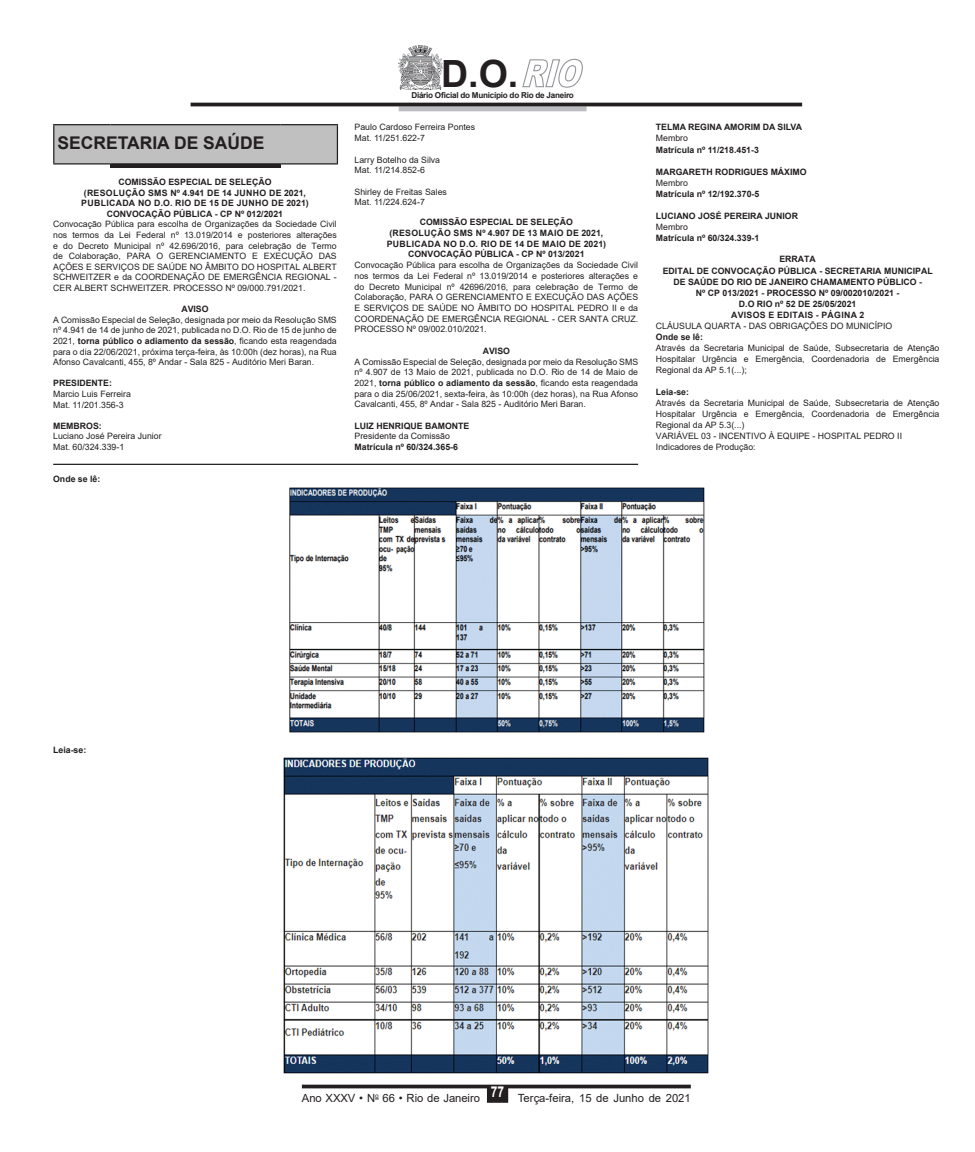
<style>
.page{position:relative;width:975px;height:1152px;background:#fff}
.page>*{position:absolute;margin:0;border:0;box-sizing:border-box;transform-origin:0 0}
.t1{font:700 37.5px "Arial";color:#231f20}
.t2{font:700 17.5px "Arial";color:#231f20}
.t3{font:700 15px "Arial";color:#fff;scale:.8 1}
.t4{font:11.25px "Arial";color:#231f20}
.t5{font:8.75px/10.8px "Arial";color:#231f20}
.t6{font:700 8.75px/11px "Arial";color:#231f20;text-align:center}
.t7{font:700 8.12px "Arial";letter-spacing:-.03em;color:#231f20}
.s1{font-weight:900;font-style:italic;color:#939598}
.s2{font-weight:700}
</style>
<div class="page">
<div style="left:398px;top:106px;width:188px;height:5px;background:#bcbdc0"></div>
<hr style="left:190px;top:103px;width:612px;height:3px;background:#231f20">
<img style="left:398px;top:45px;width:44px;height:44px">
<svg style="left:302px;top:1084px;width:388px;height:4px;background:#474445"></svg>
<div style="left:487px;top:1087px;width:20px;height:15px;background:#231f20"></div>
<div style="left:487px;top:1086px;width:21px;height:16px;border:1px solid #231f20"></div>
<hr style="left:110px;top:164px;width:171px;height:4px;background:#231f20">
<hr style="left:53px;top:124px;width:57px;height:1px;background:#231f20">
<hr style="left:110px;top:124px;width:171px;height:1px;background:#231f20">
<hr style="left:281px;top:124px;width:57px;height:1px;background:#231f20">
<div style="left:53px;top:125px;width:285px;height:38px;background:#c0c0c0"></div>
<hr style="left:53px;top:163px;width:57px;height:1px;background:#231f20">
<hr style="left:110px;top:163px;width:171px;height:1px;background:#231f20">
<hr style="left:281px;top:163px;width:57px;height:1px;background:#231f20">
<hr style="left:53px;top:464px;width:585px;height:1px;background:#231f20">
<img style="left:289px;top:487px;width:415px;height:246px">
<img style="left:284px;top:757px;width:425px;height:317px">
<h1 class="t1" style="left:441px;top:48px;width:153px">D.O.<span class="s1">RIO</span></h1>
<h2 class="t2" style="left:57px;top:130px;width:209px">SECRETARIA DE SAÚDE</h2>
<p class="t6" style="left:81px;top:177px;width:229px;line-height:10.6px">COMISSÃO ESPECIAL DE SELEÇÃO<br>(RESOLUÇÃO SMS Nº 4.941 DE 14 JUNHO DE 2021, PUBLICADA NO D.O. RIO DE 15 DE JUNHO DE 2021)<br>CONVOCAÇÃO PÚBLICA - CP Nº 012/2021</p>
<p class="t5" style="left:53px;top:219px;width:285px;text-align:justify">Convocação Pública para escolha de Organizações da Sociedade Civil nos termos da Lei Federal nº 13.019/2014 e posteriores alterações e do Decreto Municipal nº 42.696/2016, para celebração de Termo de Colaboração, PARA O GERENCIAMENTO E EXECUÇÃO DAS AÇÕES E SERVIÇOS DE SAÚDE NO ÂMBITO DO HOSPITAL ALBERT SCHWEITZER e da COORDENAÇÃO DE EMERGÊNCIA REGIONAL - CER ALBERT SCHWEITZER. PROCESSO Nº 09/000.791/2021.</p>
<p class="t6" style="left:181px;top:304px;width:29px">AVISO</p>
<p class="t5" style="left:53px;top:314px;width:285px;text-align:justify">A Comissão Especial de Seleção, designada por meio da Resolução SMS nº 4.941 de 14 de junho de 2021, publicada no D.O. Rio de 15 de junho de 2021, <span class="s2">torna público o adiamento da sessão</span>, ficando esta reagendada para o dia 22/06/2021, próxima terça-feira, às 10:00h (dez horas), na Rua Afonso Cavalcanti, 455, 8º Andar - Sala 825 - Auditório Meri Baran.</p>
<p class="t6" style="left:53px;top:378px;width:60px">PRESIDENTE:</p>
<p class="t5" style="left:53px;top:388px;width:79px">Marcio Luis Ferreira<br>Mat. 11/201.356-3</p>
<p class="t6" style="left:53px;top:420px;width:50px">MEMBROS:</p>
<p class="t5" style="left:53px;top:431px;width:110px">Luciano José Pereira Junior<br>Mat. 60/324.339-1</p>
<p class="t6" style="left:53px;top:474px;width:49px">Onde se lê:</p>
<p class="t7" style="left:411px;top:89px;width:164px">Diário Oficial do Município do Rio de Janeiro</p>
<p class="t5" style="left:354px;top:122px;width:122px">Paulo Cardoso Ferreira Pontes<br>Mat. 11/251.622-7</p>
<p class="t5" style="left:354px;top:154px;width:87px">Larry Botelho da Silva<br>Mat. 11/214.852-6</p>
<p class="t5" style="left:354px;top:186px;width:94px">Shirley de Freitas Sales<br>Mat. 11/224.624-7</p>
<p class="t6" style="left:386px;top:217px;width:221px">COMISSÃO ESPECIAL DE SELEÇÃO<br>(RESOLUÇÃO SMS Nº 4.907 DE 13 MAIO DE 2021, PUBLICADA NO D.O. RIO DE 14 DE MAIO DE 2021)<br>CONVOCAÇÃO PÚBLICA - CP Nº 013/2021</p>
<p class="t5" style="left:354px;top:260px;width:285px;text-align:justify">Convocação Pública para escolha de Organizações da Sociedade Civil nos termos da Lei Federal nº 13.019/2014 e posteriores alterações e do Decreto Municipal nº 42696/2016, para celebração de Termo de Colaboração, PARA O GERENCIAMENTO E EXECUÇÃO DAS AÇÕES E SERVIÇOS DE SAÚDE NO ÂMBITO DO HOSPITAL PEDRO II e da COORDENAÇÃO DE EMERGÊNCIA REGIONAL - CER SANTA CRUZ.<br>PROCESSO Nº 09/002.010/2021.</p>
<p class="t6" style="left:482px;top:345px;width:29px">AVISO</p>
<p class="t5" style="left:354px;top:356px;width:285px;text-align:justify">A Comissão Especial de Seleção, designada por meio da Resolução SMS nº 4.907 de 13 Maio de 2021, publicada no D.O. Rio de 14 de Maio de 2021, <span class="s2">torna público o adiamento da sessão</span>, ficando esta reagendada para o dia 25/06/2021, sexta-feira, às 10:00h (dez horas), na Rua Afonso Cavalcanti, 455, 8º Andar - Sala 825 - Auditório Meri Baran.</p>
<p class="t6" style="left:354px;top:420px;width:116px">LUIZ HENRIQUE BAMONTE</p>
<p class="t5" style="left:354px;top:431px;width:97px">Presidente da Comissão</p>
<p class="t6" style="left:354px;top:442px;width:105px">Matrícula nº 60/324.365-6</p>
<p class="t6" style="left:656px;top:122px;width:148px">TELMA REGINA AMORIM DA SILVA</p>
<p class="t5" style="left:656px;top:133px;width:34px">Membro</p>
<p class="t6" style="left:656px;top:144px;width:104px">Matrícula nº 11/218.451-3</p>
<p class="t6" style="left:656px;top:166px;width:152px">MARGARETH RODRIGUES MÁXIMO</p>
<p class="t5" style="left:656px;top:177px;width:34px">Membro</p>
<p class="t6" style="left:656px;top:188px;width:105px">Matrícula nº 12/192.370-5</p>
<p class="t6" style="left:656px;top:210px;width:144px">LUCIANO JOSÉ PEREIRA JUNIOR</p>
<p class="t5" style="left:656px;top:221px;width:34px">Membro</p>
<p class="t6" style="left:656px;top:233px;width:105px">Matrícula nº 60/324.339-1</p>
<p class="t6" style="left:662px;top:254px;width:271px">ERRATA<br>EDITAL DE CONVOCAÇÃO PÚBLICA - SECRETARIA MUNICIPAL DE SAÚDE DO RIO DE JANEIRO CHAMAMENTO PÚBLICO -<br>Nº CP 013/2021 - PROCESSO Nº 09/002010/2021 -<br>D.O RIO nº 52 DE 25/05/2021<br>AVISOS E EDITAIS - PÁGINA 2</p>
<p class="t5" style="left:656px;top:320px;width:238px">CLÁUSULA QUARTA - DAS OBRIGAÇÕES DO MUNICÍPIO</p>
<p class="t6" style="left:656px;top:331px;width:49px">Onde se lê:</p>
<p class="t5" style="left:656px;top:342px;width:285px;text-align:justify">Através da Secretaria Municipal de Saúde, Subsecretaria de Atenção Hospitalar Urgência e Emergência, Coordenadoria de Emergência Regional da AP 5.1(...);</p>
<p class="t6" style="left:656px;top:387px;width:35px">Leia-se:</p>
<p class="t5" style="left:656px;top:398px;width:285px">Através da Secretaria Municipal de Saúde, Subsecretaria de Atenção Hospitalar Urgência e Emergência, Coordenadoria de Emergência Regional da AP 5.3(...)<br>VARIÁVEL 03 - INCENTIVO À EQUIPE - HOSPITAL PEDRO II Indicadores de Produção:</p>
<p class="t6" style="left:53px;top:744px;width:35px">Leia-se:</p>
<h3 class="t3" style="left:490px;top:1081px;width:18px">77</h3>
<p class="t4" style="left:302px;top:1090px;width:180px">Ano XXXV • N<sup>o</sup> 66 • Rio de Janeiro</p>
<p class="t4" style="left:518px;top:1090px;width:174px">Terça-feira, 15 de Junho de 2021</p>
</div>
